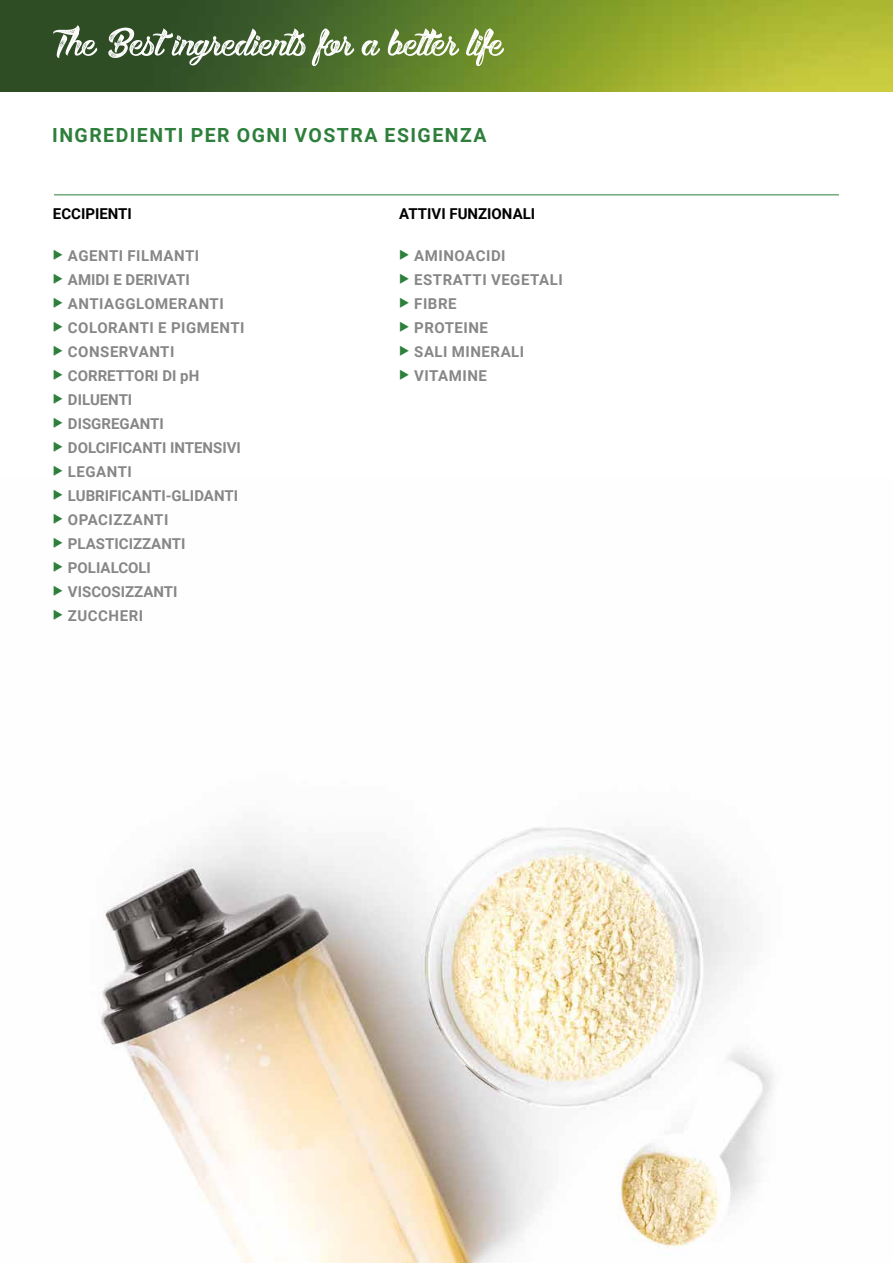
<style>
.page{position:relative;width:893px;height:1263px;background:#fff}
.page>*{position:absolute;margin:0;border:0;box-sizing:border-box;transform-origin:0 0}
.t1{font:51px "Boulevard Saint Denis";color:#fff}
.t2{font:700 19.5px "Roboto";letter-spacing:.075em;color:#2d7f3b}
.t3{font:700 15px "Roboto";letter-spacing:.035em;color:#878787}
.t4{font:700 15px "Roboto";letter-spacing:.015em;color:#878787}
.t5{font:700 15px "Roboto";color:#000}
.s1{color:#2d7f3b}
</style>
<div class="page">
<img style="left:101px;top:827px;width:673px;height:436px">
<img style="left:0;top:0;width:893px;height:91px">
<hr style="left:54px;top:195px;width:785px;height:1px;background:#2d7f3b">
<h1 class="t1" style="left:53px;top:20px;width:453px">The Best ingredients for a better life</h1>
<h2 class="t2" style="left:52px;top:122px;width:436px">INGREDIENTI PER OGNI VOSTRA ESIGENZA</h2>
<p class="t5" style="left:53px;top:203px;width:80px">ECCIPIENTI</p>
<p class="t3" style="left:53px;top:245px;width:148px"><span class="s1">◆</span> AGENTI FILMANTI</p>
<p class="t4" style="left:53px;top:269px;width:138px"><span class="s1">◆</span> AMIDI E DERIVATI</p>
<p class="t3" style="left:53px;top:293px;width:172px"><span class="s1">◆</span> ANTIAGGLOMERANTI</p>
<p class="t3" style="left:53px;top:317px;width:193px"><span class="s1">◆</span> COLORANTI E PIGMENTI</p>
<p class="t3" style="left:53px;top:341px;width:123px"><span class="s1">◆</span> CONSERVANTI</p>
<p class="t4" style="left:53px;top:365px;width:148px"><span class="s1">◆</span> CORRETTORI DI pH</p>
<p class="t4" style="left:53px;top:389px;width:81px"><span class="s1">◆</span> DILUENTI</p>
<p class="t4" style="left:53px;top:413px;width:112px"><span class="s1">◆</span> DISGREGANTI</p>
<p class="t4" style="left:53px;top:437px;width:190px"><span class="s1">◆</span> DOLCIFICANTI INTENSIVI</p>
<p class="t3" style="left:53px;top:461px;width:81px"><span class="s1">◆</span> LEGANTI</p>
<p class="t4" style="left:53px;top:485px;width:187px"><span class="s1">◆</span> LUBRIFICANTI-GLIDANTI</p>
<p class="t3" style="left:53px;top:509px;width:117px"><span class="s1">◆</span> OPACIZZANTI</p>
<p class="t4" style="left:53px;top:533px;width:134px"><span class="s1">◆</span> PLASTICIZZANTI</p>
<p class="t4" style="left:53px;top:557px;width:100px"><span class="s1">◆</span> POLIALCOLI</p>
<p class="t4" style="left:53px;top:581px;width:126px"><span class="s1">◆</span> VISCOSIZZANTI</p>
<p class="t3" style="left:53px;top:605px;width:92px"><span class="s1">◆</span> ZUCCHERI</p>
<p class="t5" style="left:399px;top:203px;width:138px">ATTIVI FUNZIONALI</p>
<p class="t3" style="left:399px;top:245px;width:108px"><span class="s1">◆</span> AMINOACIDI</p>
<p class="t3" style="left:399px;top:269px;width:165px"><span class="s1">◆</span> ESTRATTI VEGETALI</p>
<p class="t4" style="left:399px;top:293px;width:59px"><span class="s1">◆</span> FIBRE</p>
<p class="t3" style="left:399px;top:317px;width:90px"><span class="s1">◆</span> PROTEINE</p>
<p class="t3" style="left:399px;top:341px;width:127px"><span class="s1">◆</span> SALI MINERALI</p>
<p class="t3" style="left:399px;top:365px;width:89px"><span class="s1">◆</span> VITAMINE</p>
</div>
